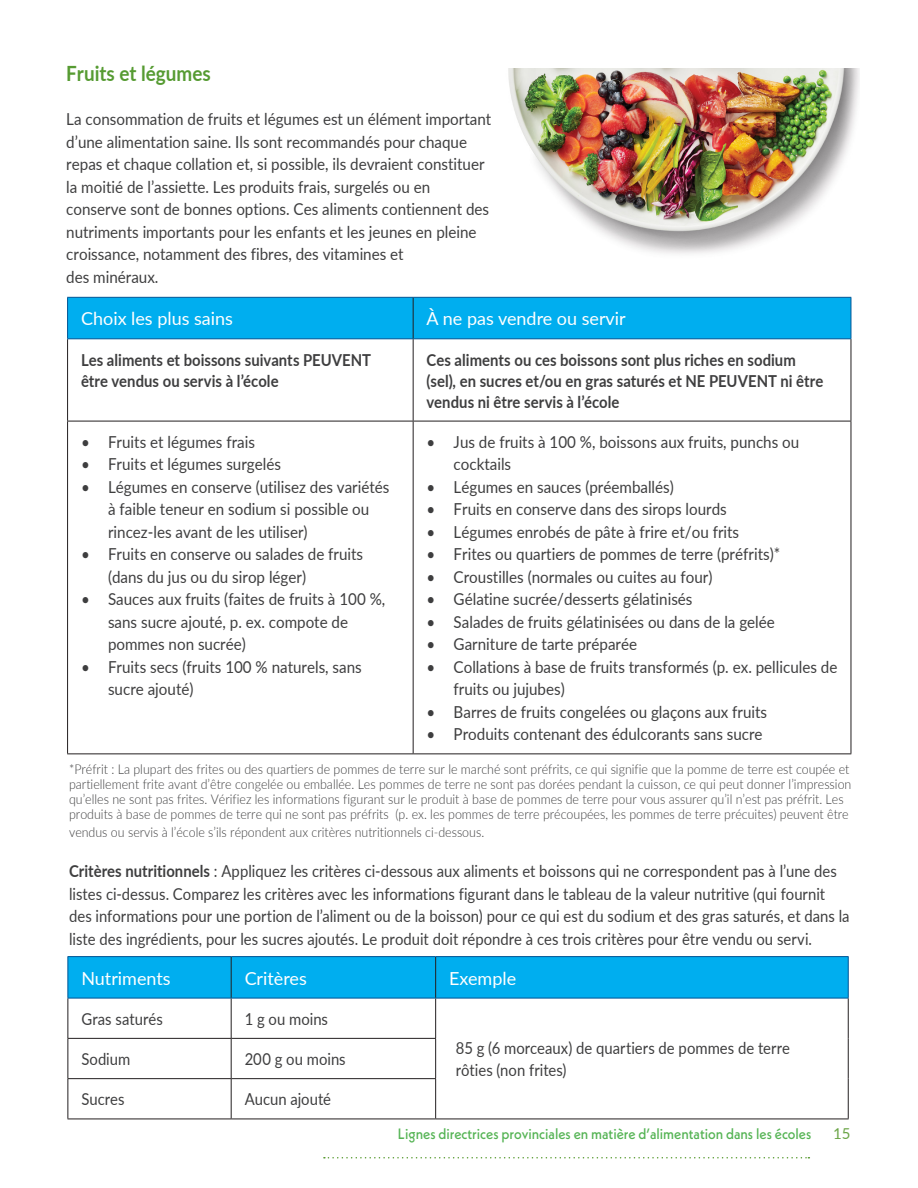
<style>
.page{position:relative;width:918px;height:1188px;background:#fff}
.page>*{position:absolute;margin:0;border:0;box-sizing:border-box;transform-origin:0 0}
.Sub_Section_Head{font:700 21px "Lato";color:#569b32;scale:.9 1}
.Table_Headers{font:18px "Lato";color:#fff}
.Text{font:16.5px/22.5px "Lato";color:#3e3e3f;scale:.92 1}
.Text-2{font:16.5px/22.5px "Lato";color:#3e3e3f;scale:.9 1}
.bullets{font:16.5px/22.5px "Lato";color:#3e3e3f;scale:.92 1}
.Text-3{font:700 16.5px/21px "Lato";letter-spacing:.005em;color:#3e3e3f;scale:.9 1}
.t1{font:500 15px "Neue Kabel";color:#56b455;scale:.92 1}
.t2{font:15px "Lato";color:#6ba547}
.small_type{font:300 13.5px/15px "Lato";color:#3e3e3f;scale:.92 1}
.s1{font-weight:700}
</style>
<div class="page">
<svg style="left:324px;top:1157px;width:485px;height:2px"></svg>
<div style="left:68px;top:298px;width:783px;height:40px;background:#00aeef"></div>
<hr style="left:67px;top:421px;width:1px;height:332px;background:#231f20">
<hr style="left:67px;top:753px;width:346px;height:1px;background:#231f20">
<hr style="left:413px;top:297px;width:438px;height:1px;background:#005595">
<hr style="left:851px;top:298px;width:1px;height:40px;background:#005595">
<hr style="left:413px;top:338px;width:438px;height:1px;background:#005595">
<hr style="left:67px;top:339px;width:1px;height:82px;background:#231f20">
<hr style="left:67px;top:421px;width:346px;height:1px;background:#231f20">
<hr style="left:413px;top:339px;width:1px;height:82px;background:#231f20">
<hr style="left:851px;top:339px;width:1px;height:82px;background:#231f20">
<hr style="left:67px;top:297px;width:346px;height:1px;background:#005595">
<hr style="left:67px;top:298px;width:1px;height:40px;background:#005595">
<hr style="left:67px;top:338px;width:346px;height:1px;background:#005595">
<hr style="left:413px;top:298px;width:1px;height:40px;background:#231f20">
<hr style="left:413px;top:421px;width:438px;height:1px;background:#231f20">
<hr style="left:413px;top:421px;width:1px;height:332px;background:#231f20">
<hr style="left:851px;top:421px;width:1px;height:332px;background:#231f20">
<hr style="left:413px;top:753px;width:438px;height:1px;background:#231f20">
<div style="left:69px;top:957px;width:779px;height:41px;background:#00aeef"></div>
<hr style="left:436px;top:956px;width:413px;height:1px;background:#005595">
<hr style="left:848px;top:957px;width:1px;height:41px;background:#005595">
<hr style="left:436px;top:998px;width:413px;height:1px;background:#005595">
<hr style="left:68px;top:956px;width:163px;height:1px;background:#005595">
<hr style="left:68px;top:957px;width:1px;height:41px;background:#005595">
<hr style="left:68px;top:998px;width:163px;height:1px;background:#005595">
<hr style="left:231px;top:956px;width:205px;height:1px;background:#005595">
<hr style="left:231px;top:998px;width:205px;height:1px;background:#005595">
<hr style="left:231px;top:957px;width:1px;height:41px;background:#231f20">
<hr style="left:435px;top:957px;width:1px;height:41px;background:#231f20">
<hr style="left:68px;top:998px;width:1px;height:40px;background:#231f20">
<hr style="left:231px;top:998px;width:1px;height:40px;background:#231f20">
<hr style="left:435px;top:998px;width:1px;height:40px;background:#231f20">
<hr style="left:848px;top:998px;width:1px;height:40px;background:#231f20">
<hr style="left:68px;top:1038px;width:163px;height:1px;background:#231f20">
<hr style="left:68px;top:1039px;width:1px;height:39px;background:#231f20">
<hr style="left:231px;top:1038px;width:205px;height:1px;background:#231f20">
<hr style="left:231px;top:1039px;width:1px;height:39px;background:#231f20">
<hr style="left:435px;top:1039px;width:1px;height:39px;background:#231f20">
<hr style="left:848px;top:1038px;width:1px;height:41px;background:#231f20">
<hr style="left:68px;top:1078px;width:163px;height:1px;background:#231f20">
<hr style="left:68px;top:1079px;width:1px;height:40px;background:#231f20">
<hr style="left:231px;top:1078px;width:205px;height:1px;background:#231f20">
<hr style="left:231px;top:1079px;width:1px;height:40px;background:#231f20">
<hr style="left:435px;top:1079px;width:1px;height:40px;background:#231f20">
<hr style="left:848px;top:1079px;width:1px;height:40px;background:#231f20">
<hr style="left:68px;top:1119px;width:163px;height:1px;background:#231f20">
<hr style="left:231px;top:1119px;width:205px;height:1px;background:#231f20">
<hr style="left:436px;top:1119px;width:413px;height:1px;background:#231f20">
<img style="left:508px;top:69px;width:352px;height:185px">
<p class="Sub_Section_Head" style="left:66px;top:58px;width:162px">Fruits et légumes</p>
<p class="bullets" style="left:66px;top:107px;width:463px">La consommation de fruits et légumes est un élément important d’une alimentation saine. Ils sont recommandés pour chaque repas et chaque collation et, si possible, ils devraient constituer la moitié de l’assiette. Les produits frais, surgelés ou en conserve sont de bonnes options. Ces aliments contiennent des nutriments importants pour les enfants et les jeunes en pleine croissance, notamment des fibres, des vitamines et<br>des minéraux.</p>
<p class="Table_Headers" style="left:81px;top:306px;width:153px">Choix les plus sains</p>
<p class="Table_Headers" style="left:427px;top:306px;width:201px">À ne pas vendre ou servir</p>
<p class="Text-3" style="left:81px;top:348px;width:324px">Les aliments et boissons suivants PEUVENT être vendus ou servis à l’école</p>
<p class="Text-3" style="left:427px;top:348px;width:442px">Ces aliments ou ces boissons sont plus riches en sodium (sel), en sucres et/ou en gras saturés et NE PEUVENT ni être vendus ni être servis à l’école</p>
<p class="Text" style="left:81px;top:430px;width:191px">• Fruits et légumes frais</p>
<p class="Text" style="left:81px;top:452px;width:219px">• Fruits et légumes surgelés</p>
<p class="Text" style="left:108px;top:475px;width:307px;text-indent:-27px">• Légumes en conserve (utilisez des variétés à faible teneur en sodium si possible ou rincez-les avant de les utiliser)</p>
<p class="Text" style="left:108px;top:542px;width:279px;text-indent:-27px">• Fruits en conserve ou salades de fruits (dans du jus ou du sirop léger)</p>
<p class="Text" style="left:108px;top:587px;width:303px;text-indent:-27px">• Sauces aux fruits (faites de fruits à 100 %, sans sucre ajouté, p. ex. compote de pommes non sucrée)</p>
<p class="Text" style="left:108px;top:655px;width:277px;text-indent:-27px">• Fruits secs (fruits 100 % naturels, sans sucre ajouté)</p>
<p class="Text" style="left:454px;top:430px;width:377px;text-indent:-27px">• Jus de fruits à 100 %, boissons aux fruits, punchs ou cocktails</p>
<p class="Text" style="left:427px;top:475px;width:270px">• Légumes en sauces (préemballés)</p>
<p class="Text" style="left:427px;top:497px;width:328px">• Fruits en conserve dans des sirops lourds</p>
<p class="Text" style="left:427px;top:520px;width:341px">• Légumes enrobés de pâte à frire et/ou frits</p>
<p class="Text" style="left:427px;top:542px;width:386px">• Frites ou quartiers de pommes de terre (préfrits)*</p>
<p class="Text" style="left:427px;top:565px;width:312px">• Croustilles (normales ou cuites au four)</p>
<p class="Text" style="left:427px;top:587px;width:290px">• Gélatine sucrée/desserts gélatinisés</p>
<p class="Text" style="left:427px;top:610px;width:380px">• Salades de fruits gélatinisées ou dans de la gelée</p>
<p class="Text" style="left:427px;top:632px;width:230px">• Garniture de tarte préparée</p>
<p class="Text" style="left:454px;top:655px;width:419px;text-indent:-27px">• Collations à base de fruits transformés (p. ex. pellicules de fruits ou jujubes)</p>
<p class="Text" style="left:427px;top:700px;width:372px">• Barres de fruits congelées ou glaçons aux fruits</p>
<p class="Text" style="left:427px;top:722px;width:367px">• Produits contenant des édulcorants sans sucre</p>
<p class="small_type" style="left:69px;top:761px;width:852px">*Préfrit : La plupart des frites ou des quartiers de pommes de terre sur le marché sont préfrits, ce qui signifie que la pomme de terre est coupée et partiellement frite avant d’être congelée ou emballée. Les pommes de terre ne sont pas dorées pendant la cuisson, ce qui peut donner l’impression qu’elles ne sont pas frites. Vérifiez les informations figurant sur le produit à base de pommes de terre pour vous assurer qu’il n’est pas préfrit. Les produits à base de pommes de terre qui ne sont pas préfrits (p. ex. les pommes de terre précoupées, les pommes de terre précuites) peuvent être</p>
<p class="small_type" style="left:69px;top:824px;width:453px">vendus ou servis à l’école s’ils répondent aux critères nutritionnels ci-dessous.</p>
<p class="Text-2" style="left:69px;top:859px;width:869px"><span class="s1">Critères nutritionnels</span> : Appliquez les critères ci-dessous aux aliments et boissons qui ne correspondent pas à l’une des listes ci-dessus. Comparez les critères avec les informations figurant dans le tableau de la valeur nutritive (qui fournit des informations pour une portion de l’aliment ou de la boisson) pour ce qui est du sodium et des gras saturés, et dans la liste des ingrédients, pour les sucres ajoutés. Le produit doit répondre à ces trois critères pour être vendu ou servi.</p>
<p class="Table_Headers" style="left:81px;top:965px;width:91px">Nutriments</p>
<p class="Table_Headers" style="left:245px;top:965px;width:64px">Critères</p>
<p class="Table_Headers" style="left:449px;top:965px;width:69px">Exemple</p>
<p class="Text-2" style="left:81px;top:1007px;width:92px">Gras saturés</p>
<p class="Text-2" style="left:245px;top:1007px;width:94px">1 g ou moins</p>
<p class="Text-2" style="left:456px;top:1036px;width:373px">85 g (6 morceaux) de quartiers de pommes de terre rôties (non frites)</p>
<p class="Text-2" style="left:81px;top:1047px;width:56px">Sodium</p>
<p class="Text-2" style="left:245px;top:1047px;width:114px">200 g ou moins</p>
<p class="Text-2" style="left:81px;top:1087px;width:50px">Sucres</p>
<p class="Text-2" style="left:245px;top:1087px;width:98px">Aucun ajouté</p>
<p class="t1" style="left:398px;top:1124px;width:451px">Lignes directrices provinciales en matière d’alimentation dans les écoles</p>
<p class="t2" style="left:833px;top:1123px;width:19px">15</p>
</div>
